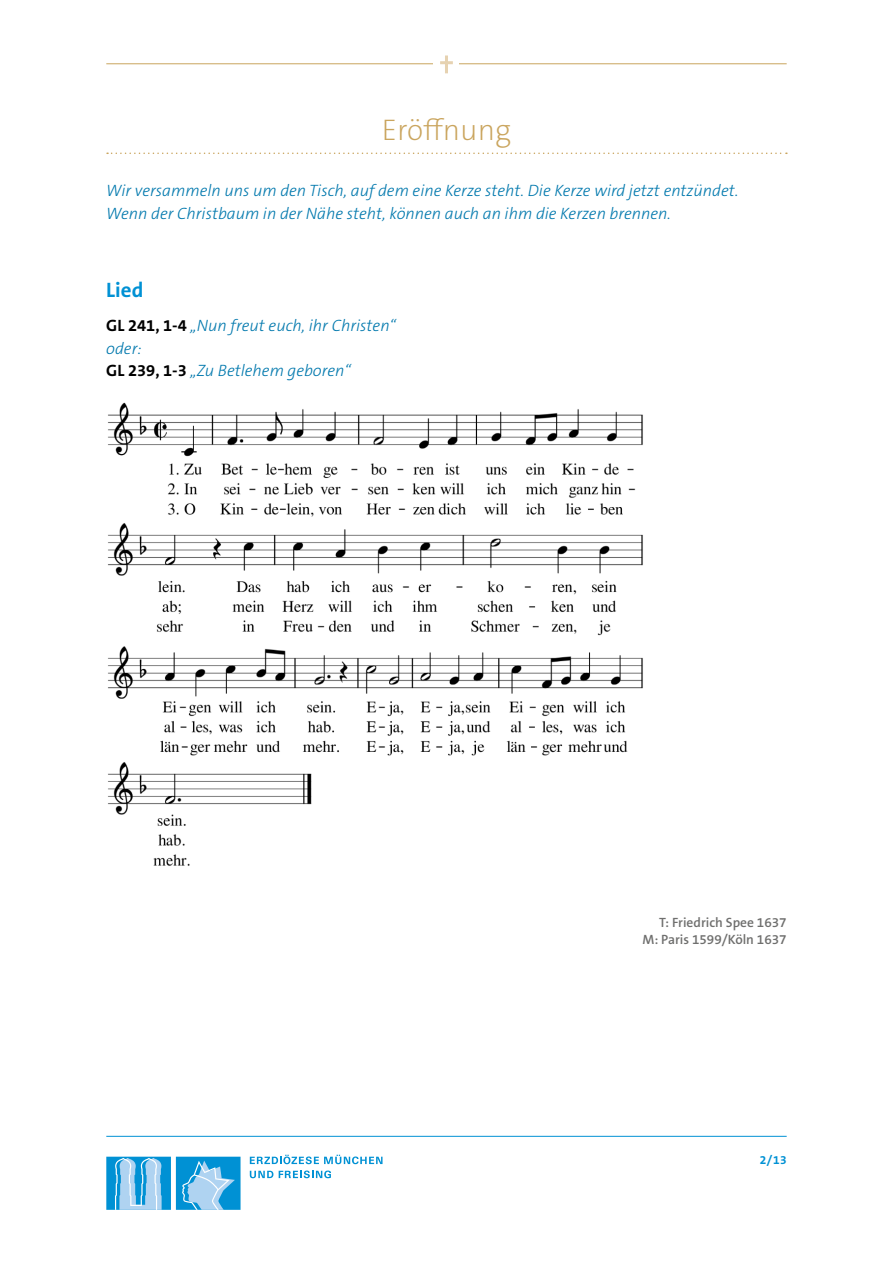
<style>
.page{position:relative;width:893px;height:1263px;background:#fff}
.page>*{position:absolute;margin:0;border:0;box-sizing:border-box;transform-origin:0 0}
.t1{font:200 30px "The Sans B W2";color:#caa55e}
.t2{font:700 21px "The Sans B W7";color:#0091d4}
.t3{font:italic 300 16.5px/22.5px "The Sans B W3";color:#0078ad}
.t4{font:600 13.5px/16.5px "The Sans B W6";color:#6f6f6e;text-align:right}
.t5{font:700 12px "The Sans B W7";color:#0091d4}
.s1{font-family:"The Sans B W7";font-weight:700;font-style:normal;color:#000}
</style>
<div class="page">
<hr style="left:106px;top:63px;width:681px;height:1px;background:#caa55e">
<hr style="left:106px;top:1136px;width:681px;height:1px;background:#0091d4">
<svg style="left:250px;top:1155px;width:132px;height:9px"></svg>
<svg style="left:250px;top:1171px;width:23px;height:7px"></svg>
<svg style="left:279px;top:1170px;width:52px;height:8px"></svg>
<div style="left:106px;top:1157px;width:65px;height:53px;background:#0091d4"></div>
<svg style="left:115px;top:1158px;width:47px;height:52px"></svg>
<div style="left:176px;top:1157px;width:65px;height:53px;background:#0091d4"></div>
<svg style="left:182px;top:1160px;width:53px;height:50px"></svg>
<div style="left:433px;top:47px;width:26px;height:40px;background:#fff"></div>
<svg style="left:440px;top:61px;width:13px;height:3px"></svg>
<hr style="left:445px;top:55px;width:3px;height:18px;background:#e6d2b1">
<svg style="left:107px;top:153px;width:680px;height:1px"></svg>
<img style="left:108px;top:402px;width:535px;height:464px">
<h1 class="t1" style="left:382px;top:110px;width:131px">Eröffnung</h1>
<p class="t3" style="left:106px;top:180px;width:634px">Wir versammeln uns um den Tisch, auf dem eine Kerze steht. Die Kerze wird jetzt entzündet.<br>Wenn der Christbaum in der Nähe steht, können auch an ihm die Kerzen brennen.</p>
<p class="t2" style="left:106px;top:277px;width:39px">Lied</p>
<p class="t3" style="left:106px;top:315px;width:291px"><span class="s1">GL 241, 1-4</span> „Nun freut euch, ihr Christen“ oder:<br><span class="s1">GL 239, 1-3</span> „Zu Betlehem geboren“</p>
<p class="t4" style="left:642px;top:915px;width:146px">T: Friedrich Spee 1637<br>M: Paris 1599/Köln 1637</p>
<p class="t5" style="left:760px;top:1152px;width:28px">2/13</p>
</div>
